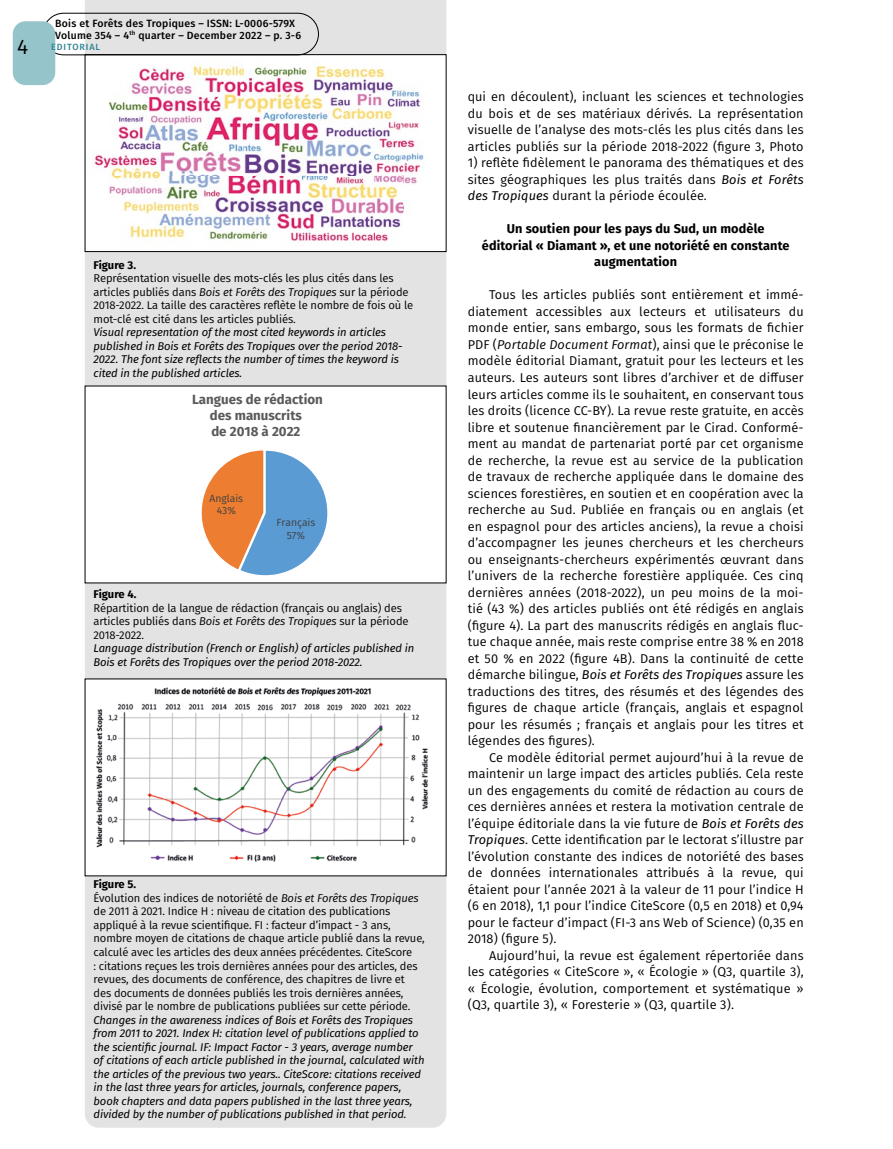
<style>
.page{position:relative;width:893px;height:1149px;background:#fff}
.page>*{position:absolute;margin:0;border:0;box-sizing:border-box;transform-origin:0 0}
.t1{font:21px "Fira Sans";color:#000}
.t2{font:700 13.35px/16px "Fira Sans";color:#5a5a5a;text-align:center}
.t3{font:12.75px/16.5px "Fira Sans";letter-spacing:.01em;color:#000;text-align:justify}
.t4{font:700 12.75px/16.5px "Fira Sans";letter-spacing:.01em;color:#000;text-align:center}
.t5{font:11.25px/13.5px "Fira Sans";letter-spacing:-.01em;color:#000}
.t6{font:italic 11.25px/13.5px "Fira Sans";letter-spacing:-.01em;color:#000}
.t7{font:700 11.25px "Fira Sans";letter-spacing:-.005em;color:#000}
.t8{font:500 10.5px/12px "Fira Sans";letter-spacing:.02em;color:#000}
.t9{font:10.35px/12.5px "Fira Sans";color:#404040;text-align:center}
.t10{font:500 9px "Fira Sans";letter-spacing:.1em;color:#2f8593}
.s1{font-style:italic}
.s2{font-weight:700}
</style>
<div class="page">
<div style="left:85px;top:0;width:361px;height:1127px;background:#e3e3e3"></div>
<div style="left:85px;top:55px;width:361px;height:196px;background:#fff"></div>
<div style="left:85px;top:54px;width:361px;height:198px;border:1px solid #000"></div>
<img style="left:94px;top:66px;width:330px;height:178px">
<div style="left:85px;top:386px;width:361px;height:196px;background:#fff"></div>
<svg style="left:201px;top:450px;width:127px;height:126px"></svg>
<div style="left:85px;top:678px;width:361px;height:197px;background:#fff"></div>
<img style="left:96px;top:687px;width:333px;height:175px">
<div style="left:43px;top:13px;width:276px;height:42px;border:1px solid #000;border-radius:21px"></div>
<div style="left:13px;top:21px;width:42px;height:64px;background:#95c4ca;border-radius:13px"></div>
<h1 class="t1" style="left:17px;top:31px;width:13px">4</h1>
<p class="t8" style="left:55px;top:17px;width:247px">Bois et Forêts des Tropiques – ISSN: L-0006-579X<br>Volume 354 – 4<sup>th</sup> quarter – December 2022 – p. 3-6</p>
<p class="t10" style="left:51px;top:39px;width:51px">EDITORIAL</p>
<p class="t7" style="left:94px;top:255px;width:44px">Figure 3.</p>
<p class="t5" style="left:94px;top:271px;width:321px">Représentation visuelle des mots-clés les plus cités dans les articles publiés dans <span class="s1">Bois et Forêts des Tropiques</span> sur la période 2018-2022. La taille des caractères reflète le nombre de fois où le mot-clé est cité dans les articles publiés.</p>
<p class="t6" style="left:94px;top:325px;width:311px">Visual representation of the most cited keywords in articles published in Bois et Forêts des Tropiques over the period 2018- 2022. The font size reflects the number of times the keyword is cited in the published articles.</p>
<p class="t2" style="left:192px;top:390px;width:132px">Langues de rédaction des manuscrits<br>de 2018 à 2022</p>
<p class="t9" style="left:209px;top:491px;width:35px">Anglais<br>43%</p>
<p class="t9" style="left:276px;top:516px;width:40px">Français<br>57%</p>
<p class="t7" style="left:94px;top:584px;width:45px">Figure 4.</p>
<p class="t5" style="left:94px;top:600px;width:317px">Répartition de la langue de rédaction (français ou anglais) des articles publiés dans <span class="s1">Bois et Forêts des Tropiques</span> sur la période<br>2018-2022.</p>
<p class="t6" style="left:94px;top:641px;width:322px">Language distribution (French or English) of articles published in<br>Bois et Forêts des Tropiques over the period 2018-2022.</p>
<p class="t5" style="left:94px;top:877px;width:333px"><span class="s2">Figure 5.<br></span>Évolution des indices de notoriété de <span class="s1">Bois et Forêts des Tropiques </span>de 2011 à 2021. Indice H : niveau de citation des publications appliqué à la revue scientifique. FI : facteur d’impact - 3 ans, nombre moyen de citations de chaque article publié dans la revue, calculé avec les articles des deux années précédentes. CiteScore<br>: citations reçues les trois dernières années pour des articles, des revues, des documents de conférence, des chapitres de livre et des documents de données publiés les trois dernières années, divisé par le nombre de publications publiées sur cette période.</p>
<p class="t6" style="left:94px;top:1012px;width:332px">Changes in the awareness indices of Bois et Forêts des Tropiques from 2011 to 2021. Index H: citation level of publications applied to the scientific journal. IF: Impact Factor - 3 years, average number of citations of each article published in the journal, calculated with the articles of the previous two years.. CiteScore: citations received in the last three years for articles, journals, conference papers, book chapters and data papers published in the last three years, divided by the number of publications published in that period.</p>
<p class="t3" style="left:468px;top:88px;width:337px">qui en découlent), incluant les sciences et technologies du bois et de ses matériaux dérivés. La représentation visuelle de l’analyse des mots-clés les plus cités dans les articles publiés sur la période 2018-2022 (figure 3, Photo</p>
<p class="t3" style="left:468px;top:154px;width:337px">1) reflète fidèlement le panorama des thématiques et des sites géographiques les plus traités dans <span class="s1">Bois et Forêts des Tropiques</span> durant la période écoulée.</p>
<p class="t4" style="left:482px;top:220px;width:309px">Un soutien pour les pays du Sud, un modèle éditorial « Diamant », et une notoriété en constante augmentation</p>
<p class="t3" style="left:468px;top:286px;width:337px;text-indent:21px">Tous les articles publiés sont entièrement et immé&shy;diatement accessibles aux lecteurs et utilisateurs du monde entier, sans embargo, sous les formats de fichier PDF (<span class="s1">Portable Document Format</span>), ainsi que le préconise le modèle éditorial Diamant, gratuit pour les lecteurs et les auteurs. Les auteurs sont libres d’archiver et de diffuser leurs articles comme ils le souhaitent, en conservant tous les droits (licence CC-BY). La revue reste gratuite, en accès libre et soutenue financièrement par le Cirad. Conformé&shy;ment au mandat de partenariat porté par cet organisme de recherche, la revue est au service de la publication de travaux de recherche appliquée dans le domaine des sciences forestières, en soutien et en coopération avec la recherche au Sud. Publiée en français ou en anglais (et en espagnol pour des articles anciens), la revue a choisi d’accompagner les jeunes chercheurs et les chercheurs ou enseignants-chercheurs expérimentés œuvrant dans l’univers de la recherche forestière appliquée. Ces cinq dernières années (2018-2022), un peu moins de la moi&shy;tié (43 %) des articles publiés ont été rédigés en anglais (figure 4). La part des manuscrits rédigés en anglais fluc&shy;tue chaque année, mais reste comprise entre 38 % en 2018 et 50 % en 2022 (figure 4B). Dans la continuité de cette démarche bilingue, <span class="s1">Bois et Forêts des Tropiques</span> assure les traductions des titres, des résumés et des légendes des figures de chaque article (français, anglais et espagnol pour les résumés ; français et anglais pour les titres et légendes des figures).</p>
<p class="t3" style="left:468px;top:748px;width:337px;text-indent:21px">Ce modèle éditorial permet aujourd’hui à la revue de maintenir un large impact des articles publiés. Cela reste un des engagements du comité de rédaction au cours de ces dernières années et restera la motivation centrale de l’équipe éditoriale dans la vie future de <span class="s1">Bois et Forêts des Tropiques</span>. Cette identification par le lectorat s’illustre par l’évolution constante des indices de notoriété des bases de données internationales attribués à la revue, qui étaient pour l’année 2021 à la valeur de 11 pour l’indice H (6 en 2018), 1,1 pour l’indice CiteScore (0,5 en 2018) et 0,94 pour le facteur d’impact (FI-3 ans Web of Science) (0,35 en 2018) (figure 5).</p>
<p class="t3" style="left:468px;top:946px;width:337px;text-indent:21px">Aujourd’hui, la revue est également répertoriée dans les catégories « CiteScore », « Écologie » (Q3, quartile 3), « Écologie, évolution, comportement et systématique » (Q3, quartile 3), « Foresterie » (Q3, quartile 3).</p>
</div>
